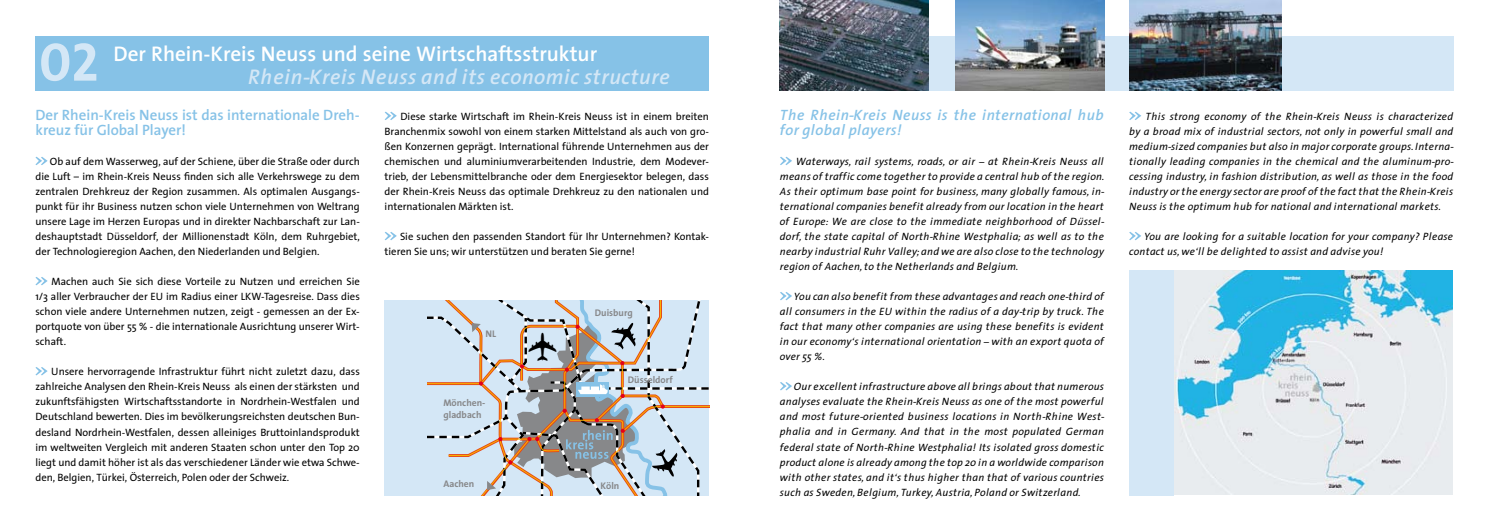
<style>
.page{position:relative;width:1489px;height:525px;background:#fff}
.page>*{position:absolute;margin:0;border:0;box-sizing:border-box;transform-origin:0 0}
.t1{font:54.62px "Thesis Sans Bold Caps";color:#d4e7f6}
.t2{font:600 21.25px "Thesis Sans";color:#fff}
.t3{font:italic 600 21.25px "Thesis Sans";color:#d4e7f6}
.t4{font:600 15px/15px "Thesis Sans";color:#86c2e7}
.t5{font:italic 600 15px/15px "Thesis Sans";color:#86c2e7}
.t6{font:italic 10.62px/15px "Thesis Sans";letter-spacing:-.01em;color:#000;text-align:justify}
.t7{font:10.62px/15px "Thesis Sans";color:#000;text-align:justify}
.t8{font:700 9.62px/11.5px "Thesis Sans";color:#87888a}
</style>
<div class="page">
<div style="left:384px;top:300px;width:325px;height:195px;background:#d4e7f6"></div>
<div style="left:35px;top:36px;width:674px;height:54px;background:#86c2e7"></div>
<svg style="left:35px;top:157px;width:13px;height:8px"></svg>
<svg style="left:35px;top:277px;width:13px;height:8px"></svg>
<svg style="left:35px;top:367px;width:13px;height:8px"></svg>
<svg style="left:384px;top:112px;width:13px;height:8px"></svg>
<svg style="left:384px;top:232px;width:13px;height:8px"></svg>
<svg style="left:780px;top:157px;width:12px;height:8px"></svg>
<svg style="left:780px;top:292px;width:12px;height:8px"></svg>
<svg style="left:780px;top:382px;width:12px;height:8px"></svg>
<svg style="left:1129px;top:112px;width:12px;height:8px"></svg>
<svg style="left:1129px;top:232px;width:12px;height:8px"></svg>
<div style="left:780px;top:36px;width:673px;height:54px;background:#d4e7f6"></div>
<img style="left:780px;top:0;width:148px;height:90px">
<img style="left:955px;top:0;width:149px;height:90px">
<img style="left:1129px;top:0;width:152px;height:90px">
<img style="left:1173px;top:270px;width:279px;height:224px">
<div style="left:1129px;top:270px;width:44px;height:225px;background:#d4e7f6"></div>
<svg style="left:428px;top:300px;width:281px;height:195px"></svg>
<h1 class="t1" style="left:39px;top:32px;width:61px">02</h1>
<h2 class="t2" style="left:113px;top:42px;width:485px">Der Rhein-Kreis Neuss und seine Wirtschaftsstruktur</h2>
<h2 class="t3" style="left:248px;top:65px;width:424px">Rhein-Kreis Neuss and its economic structure</h2>
<h3 class="t4" style="left:35px;top:108px;width:326px">Der Rhein-Kreis Neuss ist das internationale Dreh&shy;kreuz für Global Player!</h3>
<p class="t7" style="left:35px;top:155px;width:326px;text-indent:14px">Ob auf dem Wasserweg, auf der Schiene, über die Straße oder durch die Luft – im Rhein-Kreis Neuss finden sich alle Verkehrswege zu dem zentralen Drehkreuz der Region zusammen. Als optimalen Ausgangs&shy;punkt für ihr Business nutzen schon viele Unternehmen von Weltrang unsere Lage im Herzen Europas und in direkter Nachbarschaft zur Lan&shy;deshauptstadt Düsseldorf, der Millionenstadt Köln, dem Ruhrgebiet, der Technologieregion Aachen, den Niederlanden und Belgien.</p>
<p class="t7" style="left:35px;top:275px;width:326px;text-indent:16px">Machen auch Sie sich diese Vorteile zu Nutzen und erreichen Sie 1/3 aller Verbraucher der EU im Radius einer LKW-Tagesreise. Dass dies schon viele andere Unternehmen nutzen, zeigt - gemessen an der Ex&shy;portquote von über 55 % - die internationale Ausrichtung unserer Wirt&shy;schaft.</p>
<p class="t7" style="left:35px;top:365px;width:326px;text-indent:16px">Unsere hervorragende Infrastruktur führt nicht zuletzt dazu, dass zahlreiche Analysen den Rhein-Kreis Neuss als einen der stärksten und zukunftsfähigsten Wirtschaftsstandorte in Nordrhein-Westfalen und Deutschland bewerten. Dies im bevölkerungsreichsten deutschen Bun&shy;desland Nordrhein-Westfalen, dessen alleiniges Bruttoinlandsprodukt im weltweiten Vergleich mit anderen Staaten schon unter den Top 20 liegt und damit höher ist als das verschiedener Länder wie etwa Schwe&shy;den, Belgien, Türkei, Österreich, Polen oder der Schweiz.</p>
<p class="t7" style="left:384px;top:110px;width:326px;text-indent:16px">Diese starke Wirtschaft im Rhein-Kreis Neuss ist in einem breiten Branchenmix sowohl von einem starken Mittelstand als auch von gro&shy;ßen Konzernen geprägt. International führende Unternehmen aus der chemischen und aluminiumverarbeitenden Industrie, dem Modever&shy;trieb, der Lebensmittelbranche oder dem Energiesektor belegen, dass der Rhein-Kreis Neuss das optimale Drehkreuz zu den nationalen und internationalen Märkten ist.</p>
<p class="t7" style="left:384px;top:230px;width:326px;text-indent:15px">Sie suchen den passenden Standort für Ihr Unternehmen? Kontak&shy;tieren Sie uns; wir unterstützen und beraten Sie gerne!</p>
<p class="t8" style="left:594px;top:307px;width:39px">Duisburg</p>
<p class="t8" style="left:485px;top:328px;width:12px">NL</p>
<p class="t8" style="left:627px;top:374px;width:46px">Düsseldorf</p>
<p class="t8" style="left:443px;top:397px;width:43px">Mönchen&shy;gladbach</p>
<p class="t8" style="left:443px;top:478px;width:32px">Aachen</p>
<p class="t8" style="left:600px;top:480px;width:20px">Köln</p>
<h3 class="t5" style="left:780px;top:108px;width:326px">The Rhein-Kreis Neuss is the international hub for global players!</h3>
<p class="t6" style="left:780px;top:154px;width:326px;text-indent:16px">Waterways, rail systems, roads, or air – at Rhein-Kreis Neuss all means of traffic come together to provide a central hub of the region.<br>As their optimum base point for business, many globally famous, in&shy;ternational companies benefit already from our location in the heart of Europe: We are close to the immediate neighborhood of Düssel&shy;dorf, the state capital of North-Rhine Westphalia; as well as to the nearby industrial Ruhr Valley; and we are also close to the technology region of Aachen, to the Netherlands and Belgium.</p>
<p class="t6" style="left:780px;top:289px;width:326px;text-indent:14px">You can also benefit from these advantages and reach one-third of all consumers in the EU within the radius of a day-trip by truck. The fact that many other companies are using these benefits is evident in our economy‘s international orientation – with an export quota of over 55 %.</p>
<p class="t6" style="left:780px;top:379px;width:326px;text-indent:14px">Our excellent infrastructure above all brings about that numerous analyses evaluate the Rhein-Kreis Neuss as one of the most powerful and most future-oriented business locations in North-Rhine West&shy;phalia and in Germany. And that in the most populated German federal state of North-Rhine Westphalia! Its isolated gross domestic product alone is already among the top 20 in a worldwide comparison with other states, and it‘s thus higher than that of various countries such as Sweden, Belgium, Turkey, Austria, Poland or Switzerland.</p>
<p class="t6" style="left:1129px;top:109px;width:326px;text-indent:16px">This strong economy of the Rhein-Kreis Neuss is characterized by a broad mix of industrial sectors, not only in powerful small and medium-sized companies but also in major corporate groups. Interna&shy;tionally leading companies in the chemical and the aluminum-pro&shy;cessing industry, in fashion distribution, as well as those in the food industry or the energy sector are proof of the fact that the Rhein-Kreis Neuss is the optimum hub for national and international markets.</p>
<p class="t6" style="left:1129px;top:229px;width:326px;text-indent:15px">You are looking for a suitable location for your company? Please contact us, we‘ll be delighted to assist and advise you!</p>
</div>
